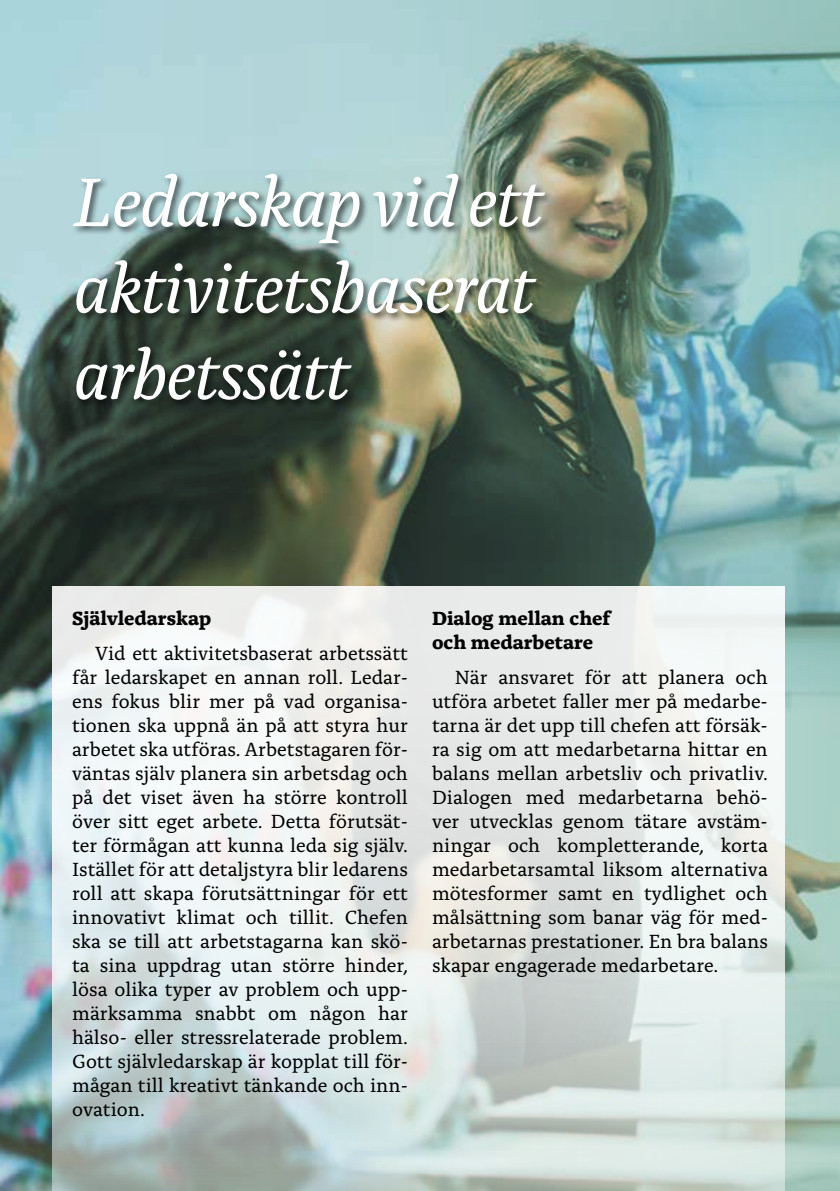
<style>
.page{position:relative;width:840px;height:1191px;background:#fff}
.page>*{position:absolute;margin:0;border:0;box-sizing:border-box;transform-origin:0 0}
.t1{font:italic 72px/86.4px "Alda OTCEV";letter-spacing:-.025em;color:#fff;text-align:justify}
.t2{font:20px/24px "Alda OTCEV";color:#000;text-align:justify}
.t3{font:700 20px/24px "Alda OTCEV";color:#000}
</style>
<div class="page">
<img style="left:0;top:0;width:839px;height:1191px">
<svg style="left:52px;top:586px;width:732px;height:605px"></svg>
<div style="left:71px;top:172px;width:483px;height:238px;background:#000;opacity:.6"></div>
<h1 class="t1" style="left:73px;top:152px;width:471px">Ledarskap vid ett aktivitetsbaserat arbetssätt</h1>
<p class="t3" style="left:72px;top:604px;width:141px">Självledarskap</p>
<p class="t2" style="left:72px;top:640px;width:337px;text-indent:23px">Vid ett aktivitetsbaserat arbetssätt får ledarskapet en annan roll. Ledar&shy;ens fokus blir mer på vad organisa&shy;tionen ska uppnå än på att styra hur arbetet ska utföras. Arbetstagaren för&shy;väntas själv planera sin arbetsdag och på det viset även ha större kontroll över sitt eget arbete. Detta förutsät&shy;ter förmågan att kunna leda sig själv.<br>Istället för att detaljstyra blir ledarens roll att skapa förutsättningar för ett innovativt klimat och tillit. Chefen ska se till att arbetstagarna kan skö&shy;ta sina uppdrag utan större hinder, lösa olika typer av problem och upp&shy;märksamma snabbt om någon har hälso- eller stressrelaterade problem.<br>Gott självledarskap är kopplat till för&shy;mågan till kreativt tänkande och inn&shy;ovation.</p>
<p class="t3" style="left:432px;top:604px;width:180px">Dialog mellan chef och medarbetare</p>
<p class="t2" style="left:432px;top:664px;width:337px;text-indent:23px">När ansvaret för att planera och utföra arbetet faller mer på medarbe&shy;tarna är det upp till chefen att försäk&shy;ra sig om att medarbetarna hittar en balans mellan arbetsliv och privatliv.<br>Dialogen med medarbetarna behö&shy;ver utvecklas genom tätare avstäm&shy;ningar och kompletterande, korta medarbetarsamtal liksom alternativa mötesformer samt en tydlighet och målsättning som banar väg för med&shy;arbetarnas prestationer. En bra balans skapar engagerade medarbetare.</p>
</div>
